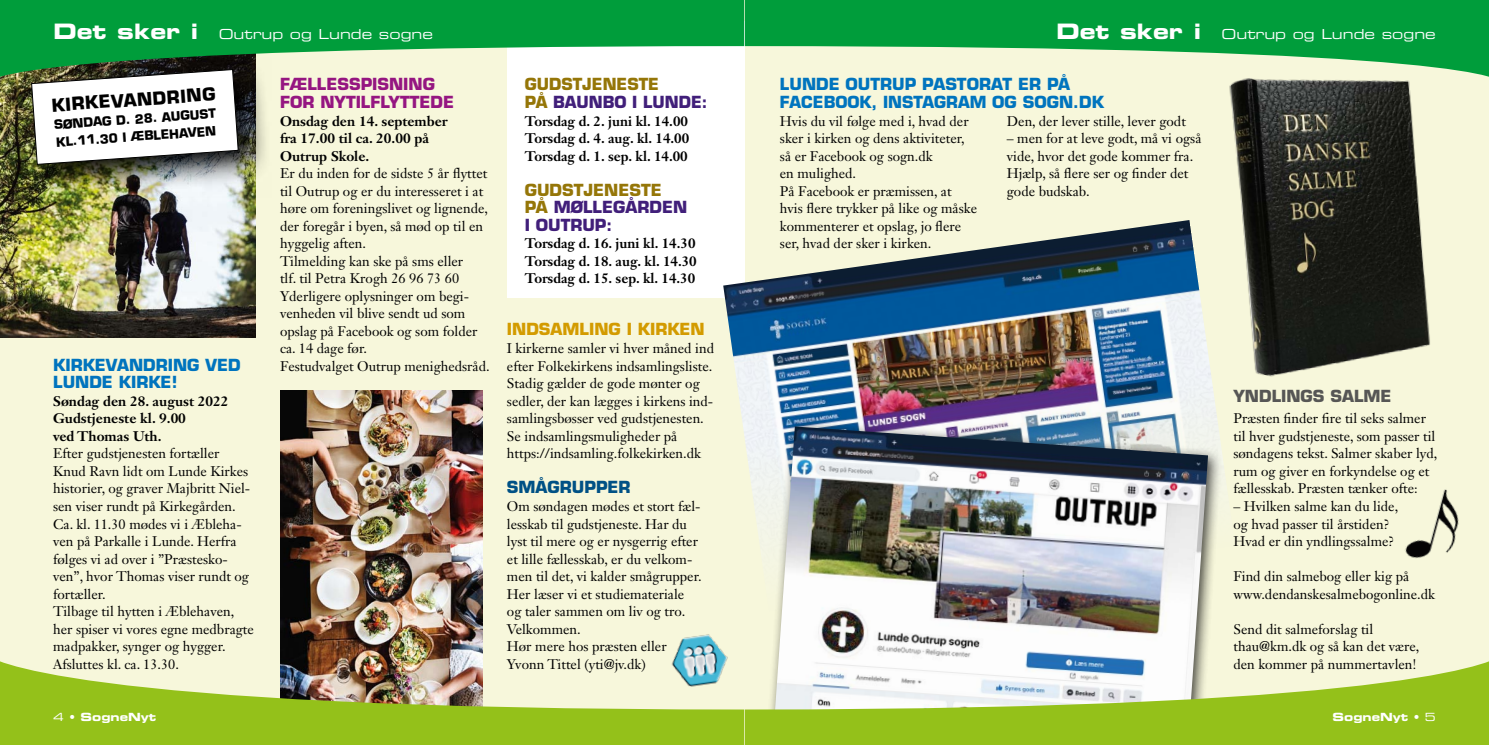
<style>
.page{position:relative;width:1489px;height:745px;background:#fff}
.page>*{position:absolute;margin:0;border:0;box-sizing:border-box;transform-origin:0 0}
.t1{font:700 17.5px "Eurostile LT Std";color:#000}
.t2{font:700 16.25px/17.5px "Eurostile LT Std";color:#0074be}
.t3{font:700 16.25px/17.5px "Eurostile LT Std";color:#411f7a}
.t4{font:700 16.25px/17.5px "Eurostile LT Std";color:#951681}
.t5{font:700 16.25px/17.5px "Eurostile LT Std";color:#957608}
.t6{font:700 16.25px "Eurostile LT Std";color:#d39b00}
.t7{font:700 16.25px "Eurostile LT Std";color:#565655}
.t8{font:700 16.25px "Eurostile LT Std";color:#005185}
.t9{font:13.75px/17.5px "Janson Text LT Std";color:#000}
.t10{font:700 13.75px/17.5px "Janson Text LT Std";color:#000;text-align:justify}
.t11{font:13.75px "Eurostile LT Std Ex 2";color:#fff}
.t12{font:700 12.5px/17.5px "Eurostile LT Std";color:#000}
.t13{font:11.25px "Eurostile LT Std Bold Ex 2";color:#fff}
.s1{font-family:"Eurostile LT Std Bold Ex 2";font-size:21.25px}
.s2{color:#411f7a}
.s3{color:#957608}
.s4{font-family:"Eurostile LT Std Ex 2"}
</style>
<div class="page">
<div style="left:0;top:0;width:1488px;height:744px;background:#f7f7db"></div>
<div style="left:507px;top:21px;width:237px;height:277px;background:#fff"></div>
<img style="left:723px;top:220px;width:503px;height:288px">
<div style="left:755px;top:418px;width:467px;height:326px;background:#000;opacity:.75"></div>
<img style="left:772px;top:426px;width:435px;height:230px">
<img style="left:675px;top:634px;width:51px;height:22px">
<img style="left:1405px;top:489px;width:54px;height:70px">
<img style="left:280px;top:390px;width:202px;height:266px">
<img style="left:1223px;top:81px;width:207px;height:301px">
<img style="left:0;top:81px;width:255px;height:256px">
<img style="left:20px;top:81px;width:246px;height:117px">
<svg style="left:31px;top:81px;width:208px;height:84px;background:#e3e4e2"></svg>
<svg style="left:0;top:0;width:744px;height:81px;fill:#009d3b"></svg>
<img style="left:0;top:656px;width:744px;height:88px">
<svg style="left:744px;top:0;width:744px;height:81px;fill:#009d3b"></svg>
<svg style="left:744px;top:656px;width:744px;height:88px;fill:#94c11a"></svg>
<p class="t11" style="left:53px;top:25px;width:381px"><span class="s1">Det sker i</span> Outrup og Lunde sogne</p>
<p class="t11" style="left:1055px;top:25px;width:381px"><span class="s1">Det sker i</span> Outrup og Lunde sogne</p>
<p class="t1" style="left:51px;top:94px;width:165px;rotate:-4deg">KIRKEVANDRING</p>
<p class="t12" style="left:53px;top:116px;width:164px;rotate:-4deg">SØNDAG D. 28. AUGUS T<br>KL .11.30 I ÆBL</p>
<p class="t12" style="left:160px;top:126px;width:57px;rotate:-4deg">EHAVEN</p>
<p class="t2" style="left:53px;top:355px;width:189px">KIRKEVANDRING VED<br>LUNDE KIRKE!</p>
<p class="t10" style="left:53px;top:392px;width:177px;text-align:left">Søndag den 28. august 2022<br>Gudstjeneste kl. 9.00<br>ved Thomas Uth.</p>
<p class="t9" style="left:53px;top:444px;width:202px">Efter gudstjenesten fortæller<br>Knud Ravn lidt om Lunde Kirkes historier, og graver Majbritt Niel&shy;sen viser rundt på Kirkegården.<br>Ca. kl. 11.30 mødes vi i Æbleha&shy;ven på Parkalle i Lunde. Herfra følges vi ad over i ”Præstesko&shy;ven”, hvor Thomas viser rundt og fortæller.<br>Tilbage til hytten i Æblehaven, her spiser vi vores egne medbragte madpakker, synger og hygger.<br>Afsluttes kl. ca. 13.30.</p>
<p class="t4" style="left:280px;top:75px;width:156px">FÆLLESSPISNING<br>FOR NYTILFLY</p>
<p class="t4" style="left:400px;top:93px;width:55px">TTEDE</p>
<p class="t10" style="left:280px;top:112px;width:169px;text-align:left">Onsdag den 14. september fra 17.00 til ca. 20.00 på<br>Outrup Skole.</p>
<p class="t9" style="left:280px;top:164px;width:211px">Er du inden for de sidste 5 år flyttet til Outrup og er du interesseret i at høre om foreningslivet og lignende, der foregår i byen, så mød op til en hyggelig aften.<br>Tilmelding kan ske på sms eller<br>tlf. til Petra Krogh 26 96 73 60<br>Yderligere oplysninger om begi&shy;venheden vil blive sendt ud som opslag på Facebook og som folder ca. 14 dage før.<br>Festudvalget Outrup menighedsråd.</p>
<p class="t5" style="left:524px;top:76px;width:184px">GUDSTJENESTE<br>PÅ <span class="s2">BAUNBO I LUNDE:</span></p>
<p class="t10" style="left:524px;top:112px;width:166px">Torsdag d. 2. juni kl. 14.00<br>Torsdag d. 4. aug. kl. 14.00<br>Torsdag d. 1. sep. kl. 14.00</p>
<p class="t3" style="left:524px;top:181px;width:164px"><span class="s3">GUDSTJENESTE<br>PÅ</span> MØLLEGÅRDEN<br>I OUTRUP:</p>
<p class="t10" style="left:524px;top:234px;width:173px">Torsdag d. 16. juni kl. 14.30<br>Torsdag d. 18. aug. kl. 14.30<br>Torsdag d. 15. sep. kl. 14.30</p>
<p class="t6" style="left:507px;top:319px;width:199px">INDSAMLING I KIRKEN</p>
<p class="t9" style="left:507px;top:339px;width:209px">I kirkerne samler vi hver måned ind efter Folkekirkens indsamlingsliste.<br>Stadig gælder de gode mønter og sedler, der kan lægges i kirkens ind&shy;samlingsbøsser ved gudstjenesten.<br>Se indsamlingsmuligheder på https://indsamling.folkekirken.dk</p>
<p class="t8" style="left:507px;top:477px;width:125px">SMÅGRUPPER</p>
<p class="t9" style="left:507px;top:497px;width:196px">Om søndagen mødes et stort fæl&shy;lesskab til gudstjeneste. Har du lyst til mere og er nysgerrig efter et lille fællesskab, er du velkom&shy;men til det, vi kalder smågrupper.<br>Her læser vi et studiemateriale og taler sammen om liv og tro.<br>Velkommen.<br>Hør mere hos præsten eller<br>Yvonn Tittel (yti@jv.dk)</p>
<p class="t2" style="left:780px;top:75px;width:325px">LUNDE OUTRUP PASTORAT ER PÅ<br>FACEBOOK, INSTAGRAM OG SOGN.DK</p>
<p class="t9" style="left:780px;top:112px;width:199px">Hvis du vil følge med i, hvad der sker i kirken og dens aktiviteter, så er Facebook og sogn.dk<br>en mulighed.<br>På Facebook er præmissen, at hvis flere trykker på like og måske kommenterer et opslag, jo flere ser, hvad der sker i kirken.</p>
<p class="t9" style="left:1006px;top:112px;width:180px">Den, der lever stille, lever godt</p>
<p class="t9" style="left:1006px;top:129px;width:196px">– men for at leve godt, må vi også vide, hvor det gode kommer fra.<br>Hjælp, så flere ser og finder det gode budskab.</p>
<p class="t7" style="left:1233px;top:386px;width:160px">YNDLINGS SALME</p>
<p class="t9" style="left:1233px;top:409px;width:205px">Præsten finder fire til seks salmer til hver gudstjeneste, som passer til søndagens tekst. Salmer skaber lyd, rum og giver en forkyndelse og et fællesskab. Præsten tænker ofte:</p>
<p class="t9" style="left:1233px;top:497px;width:166px">– Hvilken salme kan du lide, og hvad passer til årstiden?<br>Hvad er din yndlingssalme?</p>
<p class="t9" style="left:1233px;top:567px;width:203px">Find din salmebog eller kig på www.dendanskesalmebogonline.dk</p>
<p class="t9" style="left:1233px;top:619px;width:187px">Send dit salmeforslag til thau@km.dk og så kan det være, den kommer på nummertavlen!</p>
<p class="t13" style="left:53px;top:708px;width:105px"><span class="s4">4 •</span> SogneNyt</p>
<p class="t13" style="left:1332px;top:708px;width:105px">SogneNyt <span class="s4">• 5</span></p>
</div>
